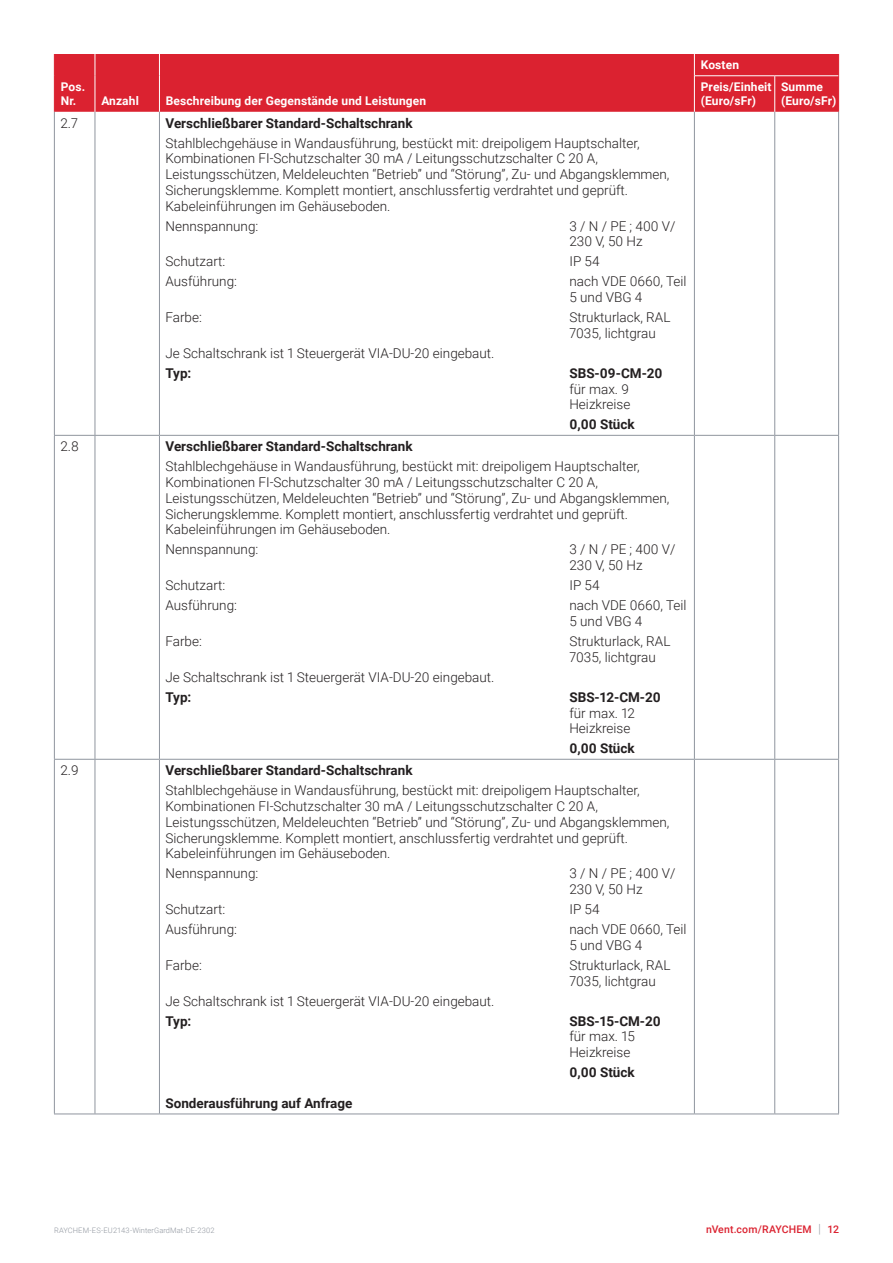
<style>
.page{position:relative;width:893px;height:1263px;background:#fff}
.page>*{position:absolute;margin:0;border:0;box-sizing:border-box;transform-origin:0 0}
.Table_Text{font:300 13.5px/15.8px "Roboto";color:#231f20}
.Table_Text_with_tab{font:300 13.5px/15.8px "Roboto";color:#231f20}
.Subhead_L-2{font:700 13.5px "Roboto";color:#231f20}
.Table_Text_with_tab-2{font:700 13.5px "Roboto";color:#231f20}
.Table_Subhead{font:700 12px/14.2px "Roboto";letter-spacing:.01em;color:#fff}
.t1{font:500 10.5px "Roboto";letter-spacing:.015em;color:#db2230}
.t2{font:300 7.5px "Roboto";letter-spacing:.015em;color:#8f959e}
.s1{font-weight:700}
.s2{font-weight:300;font-size:12.6px;color:#8f959e}
</style>
<div class="page">
<div style="left:55px;top:54px;width:783px;height:58px;background:#db2230"></div>
<hr style="left:159px;top:435px;width:535px;height:1px;background:#8f959e">
<hr style="left:159px;top:759px;width:535px;height:1px;background:#8f959e">
<svg style="left:54px;top:54px;width:1px;height:22px"></svg>
<hr style="left:54px;top:76px;width:1px;height:36px;background:#db2230">
<hr style="left:54px;top:112px;width:1px;height:323px;background:#8f959e">
<hr style="left:54px;top:435px;width:41px;height:1px;background:#8f959e">
<hr style="left:54px;top:436px;width:1px;height:323px;background:#8f959e">
<hr style="left:95px;top:435px;width:64px;height:1px;background:#8f959e">
<hr style="left:694px;top:435px;width:81px;height:1px;background:#8f959e">
<hr style="left:775px;top:435px;width:64px;height:1px;background:#8f959e">
<hr style="left:54px;top:759px;width:41px;height:1px;background:#8f959e">
<hr style="left:54px;top:760px;width:1px;height:353px;background:#8f959e">
<hr style="left:95px;top:759px;width:64px;height:1px;background:#8f959e">
<hr style="left:694px;top:759px;width:81px;height:1px;background:#8f959e">
<hr style="left:775px;top:759px;width:64px;height:1px;background:#8f959e">
<svg style="left:838px;top:54px;width:1px;height:22px"></svg>
<hr style="left:838px;top:76px;width:1px;height:36px;background:#db2230">
<hr style="left:774px;top:76px;width:1px;height:36px;background:#fff">
<svg style="left:159px;top:54px;width:1px;height:22px"></svg>
<svg style="left:694px;top:54px;width:1px;height:22px"></svg>
<hr style="left:159px;top:76px;width:1px;height:36px;background:#fff">
<hr style="left:694px;top:76px;width:1px;height:36px;background:#fff">
<hr style="left:695px;top:75px;width:80px;height:1px;background:#fff">
<hr style="left:775px;top:75px;width:63px;height:1px;background:#fff">
<hr style="left:54px;top:1113px;width:41px;height:1px;background:#8f959e">
<hr style="left:95px;top:1113px;width:64px;height:1px;background:#8f959e">
<hr style="left:159px;top:1113px;width:535px;height:1px;background:#8f959e">
<hr style="left:694px;top:1113px;width:81px;height:1px;background:#8f959e">
<hr style="left:775px;top:1113px;width:64px;height:1px;background:#8f959e">
<hr style="left:159px;top:112px;width:1px;height:323px;background:#8f959e">
<hr style="left:694px;top:112px;width:1px;height:323px;background:#8f959e">
<hr style="left:774px;top:112px;width:1px;height:323px;background:#8f959e">
<hr style="left:838px;top:112px;width:1px;height:323px;background:#8f959e">
<hr style="left:159px;top:436px;width:1px;height:323px;background:#8f959e">
<hr style="left:694px;top:436px;width:1px;height:323px;background:#8f959e">
<hr style="left:774px;top:436px;width:1px;height:323px;background:#8f959e">
<hr style="left:838px;top:436px;width:1px;height:323px;background:#8f959e">
<hr style="left:159px;top:760px;width:1px;height:353px;background:#8f959e">
<hr style="left:694px;top:760px;width:1px;height:353px;background:#8f959e">
<hr style="left:774px;top:760px;width:1px;height:353px;background:#8f959e">
<hr style="left:838px;top:760px;width:1px;height:353px;background:#8f959e">
<svg style="left:95px;top:54px;width:1px;height:22px"></svg>
<hr style="left:95px;top:76px;width:1px;height:36px;background:#fff">
<hr style="left:95px;top:112px;width:1px;height:323px;background:#8f959e">
<hr style="left:95px;top:436px;width:1px;height:323px;background:#8f959e">
<hr style="left:95px;top:760px;width:1px;height:353px;background:#8f959e">
<p class="Table_Subhead" style="left:61px;top:79px;width:26px">Pos.<br>Nr.</p>
<p class="Table_Subhead" style="left:101px;top:94px;width:39px">Anzahl</p>
<p class="Table_Subhead" style="left:166px;top:94px;width:262px">Beschreibung der Gegenstände und Leistungen</p>
<p class="Table_Text" style="left:60px;top:114px;width:19px">2.7</p>
<p class="Subhead_L-2" style="left:165px;top:113px;width:249px">Verschließbarer Standard-Schaltschrank</p>
<p class="Table_Text" style="left:165px;top:134px;width:506px">Stahlblechgehäuse in Wandausführung, bestückt mit: dreipoligem Hauptschalter, Kombinationen FI-Schutzschalter 30 mA / Leitungsschutzschalter C 20 A, Leistungsschützen, Meldeleuchten “Betrieb” und “Störung”, Zu- und Abgangsklemmen, Sicherungsklemme. Komplett montiert, anschlussfertig verdrahtet und geprüft.<br>Kabeleinführungen im Gehäuseboden.</p>
<p class="Table_Text_with_tab" style="left:165px;top:217px;width:94px">Nennspannung:</p>
<p class="Table_Text_with_tab" style="left:569px;top:217px;width:108px">3 / N / PE ; 400 V/<br>230 V, 50 Hz</p>
<p class="Table_Text_with_tab" style="left:165px;top:253px;width:61px">Schutzart:</p>
<p class="Table_Text_with_tab" style="left:569px;top:253px;width:32px">IP 54</p>
<p class="Table_Text_with_tab" style="left:165px;top:273px;width:73px">Ausführung:</p>
<p class="Table_Text_with_tab" style="left:569px;top:273px;width:119px">nach VDE 0660, Teil<br>5 und VBG 4</p>
<p class="Table_Text_with_tab" style="left:165px;top:309px;width:38px">Farbe:</p>
<p class="Table_Text_with_tab" style="left:569px;top:309px;width:103px">Strukturlack, RAL<br>7035, lichtgrau</p>
<p class="Table_Text_with_tab" style="left:165px;top:345px;width:331px">Je Schaltschrank ist 1 Steuergerät VIA-DU-20 eingebaut.</p>
<p class="Table_Text_with_tab-2" style="left:165px;top:364px;width:27px">Typ:</p>
<p class="Table_Text_with_tab" style="left:569px;top:365px;width:95px"><span class="s1">SBS-09-CM-20 </span>für max. 9<br>Heizkreise</p>
<p class="Table_Text_with_tab-2" style="left:569px;top:415px;width:67px">0,00 Stück</p>
<p class="Table_Text" style="left:60px;top:438px;width:20px">2.8</p>
<p class="Subhead_L-2" style="left:165px;top:437px;width:249px">Verschließbarer Standard-Schaltschrank</p>
<p class="Table_Text" style="left:165px;top:458px;width:506px">Stahlblechgehäuse in Wandausführung, bestückt mit: dreipoligem Hauptschalter, Kombinationen FI-Schutzschalter 30 mA / Leitungsschutzschalter C 20 A, Leistungsschützen, Meldeleuchten “Betrieb” und “Störung”, Zu- und Abgangsklemmen, Sicherungsklemme. Komplett montiert, anschlussfertig verdrahtet und geprüft.<br>Kabeleinführungen im Gehäuseboden.</p>
<p class="Table_Text_with_tab" style="left:165px;top:541px;width:94px">Nennspannung:</p>
<p class="Table_Text_with_tab" style="left:569px;top:541px;width:108px">3 / N / PE ; 400 V/<br>230 V, 50 Hz</p>
<p class="Table_Text_with_tab" style="left:165px;top:577px;width:61px">Schutzart:</p>
<p class="Table_Text_with_tab" style="left:569px;top:577px;width:32px">IP 54</p>
<p class="Table_Text_with_tab" style="left:165px;top:597px;width:73px">Ausführung:</p>
<p class="Table_Text_with_tab" style="left:569px;top:597px;width:119px">nach VDE 0660, Teil<br>5 und VBG 4</p>
<p class="Table_Text_with_tab" style="left:165px;top:633px;width:38px">Farbe:</p>
<p class="Table_Text_with_tab" style="left:569px;top:633px;width:103px">Strukturlack, RAL<br>7035, lichtgrau</p>
<p class="Table_Text_with_tab" style="left:165px;top:668px;width:331px">Je Schaltschrank ist 1 Steuergerät VIA-DU-20 eingebaut.</p>
<p class="Table_Text_with_tab-2" style="left:165px;top:687px;width:27px">Typ:</p>
<p class="Table_Text_with_tab" style="left:569px;top:688px;width:93px"><span class="s1">SBS-12-CM-20 </span>für max. 12<br>Heizkreise</p>
<p class="Table_Text_with_tab-2" style="left:569px;top:739px;width:67px">0,00 Stück</p>
<p class="Table_Text" style="left:60px;top:762px;width:20px">2.9</p>
<p class="Subhead_L-2" style="left:165px;top:761px;width:249px">Verschließbarer Standard-Schaltschrank</p>
<p class="Table_Text" style="left:165px;top:782px;width:506px">Stahlblechgehäuse in Wandausführung, bestückt mit: dreipoligem Hauptschalter, Kombinationen FI-Schutzschalter 30 mA / Leitungsschutzschalter C 20 A, Leistungsschützen, Meldeleuchten “Betrieb” und “Störung”, Zu- und Abgangsklemmen, Sicherungsklemme. Komplett montiert, anschlussfertig verdrahtet und geprüft.<br>Kabeleinführungen im Gehäuseboden.</p>
<p class="Table_Text_with_tab" style="left:165px;top:865px;width:94px">Nennspannung:</p>
<p class="Table_Text_with_tab" style="left:569px;top:865px;width:108px">3 / N / PE ; 400 V/<br>230 V, 50 Hz</p>
<p class="Table_Text_with_tab" style="left:165px;top:901px;width:61px">Schutzart:</p>
<p class="Table_Text_with_tab" style="left:569px;top:901px;width:32px">IP 54</p>
<p class="Table_Text_with_tab" style="left:165px;top:921px;width:73px">Ausführung:</p>
<p class="Table_Text_with_tab" style="left:569px;top:921px;width:119px">nach VDE 0660, Teil<br>5 und VBG 4</p>
<p class="Table_Text_with_tab" style="left:165px;top:957px;width:38px">Farbe:</p>
<p class="Table_Text_with_tab" style="left:569px;top:957px;width:103px">Strukturlack, RAL<br>7035, lichtgrau</p>
<p class="Table_Text_with_tab" style="left:165px;top:992px;width:331px">Je Schaltschrank ist 1 Steuergerät VIA-DU-20 eingebaut.</p>
<p class="Table_Text_with_tab-2" style="left:165px;top:1011px;width:27px">Typ:</p>
<p class="Table_Text_with_tab" style="left:569px;top:1012px;width:93px"><span class="s1">SBS-15-CM-20 </span>für max. 15<br>Heizkreise</p>
<p class="Table_Text_with_tab-2" style="left:569px;top:1063px;width:67px">0,00 Stück</p>
<p class="Subhead_L-2" style="left:165px;top:1094px;width:189px">Sonderausführung auf Anfrage</p>
<p class="Table_Subhead" style="left:701px;top:58px;width:40px">Kosten</p>
<p class="Table_Subhead" style="left:701px;top:79px;width:72px">Preis/Einheit</p>
<p class="Table_Subhead" style="left:701px;top:94px;width:57px">(Euro/sFr)</p>
<p class="Table_Subhead" style="left:781px;top:79px;width:43px">Summe</p>
<p class="Table_Subhead" style="left:781px;top:94px;width:57px">(Euro/sFr)</p>
<p class="t2" style="left:54px;top:1225px;width:162px">RAYCHEM-ES-EU2143-WinterGardMat-DE-2302</p>
<p class="t1" style="left:706px;top:1222px;width:134px">nVent.com/RAYCHEM <span class="s2">|</span> 12</p>
</div>
